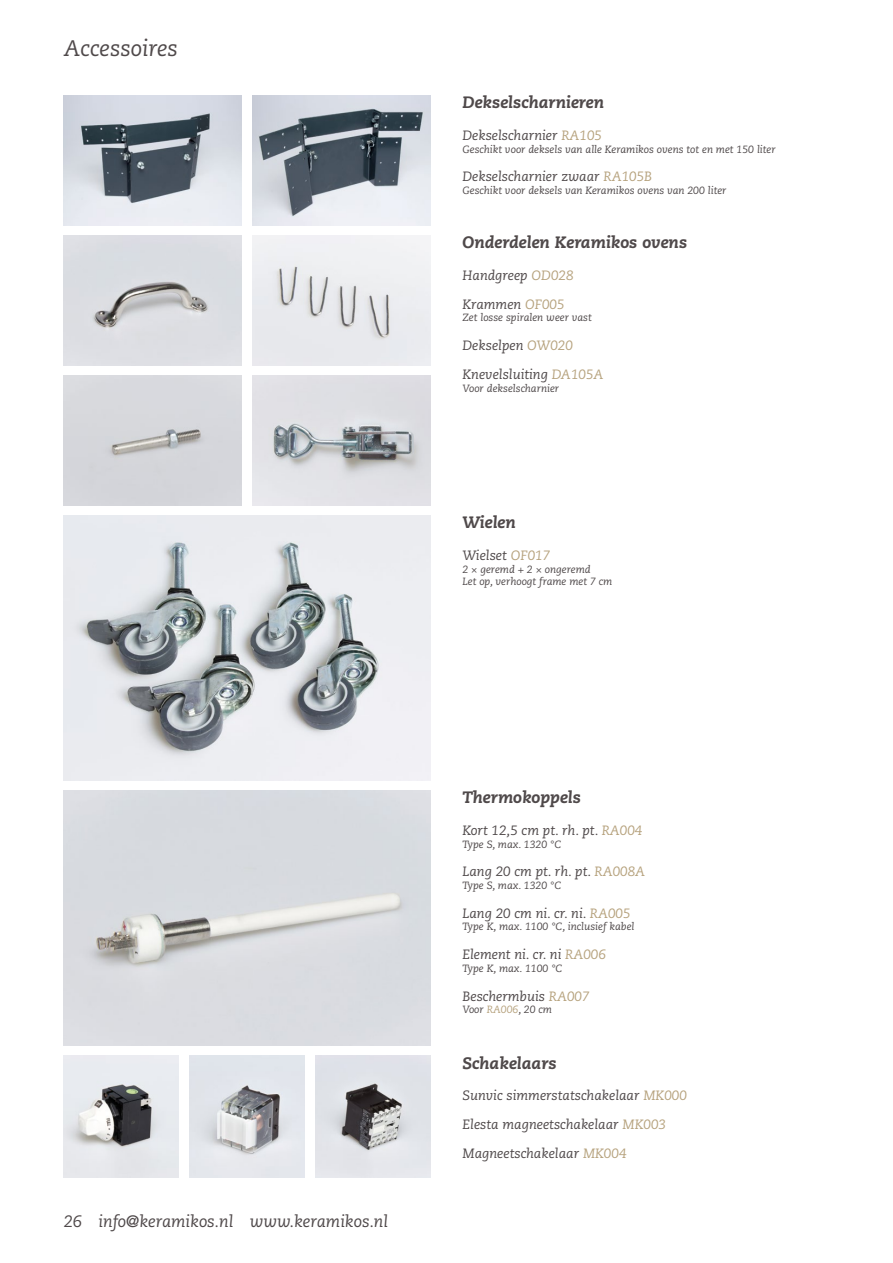
<style>
.page{position:relative;width:893px;height:1263px;background:#fff}
.page>*{position:absolute;margin:0;border:0;box-sizing:border-box;transform-origin:0 0}
.t1{font:italic 22.5px "Caecilia LT Std";color:#4f494a}
.t2{font:italic 800 16.5px "Caecilia LT Std";color:#4f494a}
.t3{font:italic 16.5px "Caecilia LT Std";color:#4f494a}
.t4{font:italic 13.5px/28.8px "Caecilia LT Std";color:#4f494a}
.t5{font:italic 10.5px/12.6px "Caecilia LT Std";color:#4f494a}
.s1{color:#b6a27d}
</style>
<div class="page">
<img style="left:64px;top:791px;width:367px;height:254px">
<img style="left:64px;top:1056px;width:115px;height:122px">
<img style="left:189px;top:1056px;width:116px;height:122px">
<img style="left:315px;top:1056px;width:115px;height:122px">
<img style="left:64px;top:236px;width:178px;height:129px">
<div style="left:64px;top:376px;width:178px;height:129px;background:#d6d7db"></div>
<img style="left:253px;top:376px;width:178px;height:129px">
<img style="left:253px;top:236px;width:178px;height:129px">
<img style="left:64px;top:96px;width:178px;height:129px">
<img style="left:253px;top:96px;width:178px;height:129px">
<img style="left:64px;top:516px;width:367px;height:264px">
<h1 class="t1" style="left:64px;top:36px;width:116px">Accessoires</h1>
<p class="t2" style="left:462px;top:93px;width:143px">Dekselscharnieren</p>
<p class="t4" style="left:462px;top:121px;width:141px">Dekselscharnier <span class="s1">RA105</span></p>
<p class="t5" style="left:462px;top:143px;width:315px">Geschikt voor deksels van alle Keramikos ovens tot en met 150 liter</p>
<p class="t4" style="left:462px;top:163px;width:191px">Dekselscharnier zwaar <span class="s1">RA105B</span></p>
<p class="t5" style="left:462px;top:184px;width:266px">Geschikt voor deksels van Keramikos ovens van 200 liter</p>
<p class="t2" style="left:463px;top:233px;width:226px">Onderdelen Keramikos ovens</p>
<p class="t4" style="left:462px;top:261px;width:113px">Handgreep <span class="s1">OD028<br></span>Krammen <span class="s1">OF005</span></p>
<p class="t5" style="left:462px;top:312px;width:131px">Zet losse spiralen weer vast</p>
<p class="t4" style="left:462px;top:331px;width:142px">Dekselpen <span class="s1">OW020<br></span>Knevelsluiting <span class="s1">DA105A</span></p>
<p class="t5" style="left:462px;top:382px;width:98px">Voor dekselscharnier</p>
<p class="t2" style="left:462px;top:513px;width:55px">Wielen</p>
<p class="t4" style="left:462px;top:541px;width:89px">Wielset <span class="s1">OF017</span></p>
<p class="t5" style="left:462px;top:563px;width:151px">2 × geremd + 2 × ongeremd<br>Let op, verhoogt frame met 7 cm</p>
<p class="t3" style="left:64px;top:1212px;width:326px">26 info@keramikos.nl www.keramikos.nl</p>
<p class="t2" style="left:462px;top:788px;width:120px">Thermokoppels</p>
<p class="t4" style="left:462px;top:816px;width:181px">Kort 12,5 cm pt. rh. pt. <span class="s1">RA004</span></p>
<p class="t5" style="left:462px;top:838px;width:100px">Type S, max. 1320 °C</p>
<p class="t4" style="left:462px;top:858px;width:184px">Lang 20 cm pt. rh. pt. <span class="s1">RA008A</span></p>
<p class="t5" style="left:462px;top:879px;width:100px">Type S, max. 1320 °C</p>
<p class="t4" style="left:462px;top:899px;width:170px">Lang 20 cm ni. cr. ni. <span class="s1">RA005</span></p>
<p class="t5" style="left:462px;top:921px;width:174px">Type K, max. 1100 °C, inclusief kabel</p>
<p class="t4" style="left:462px;top:940px;width:145px">Element ni. cr. ni <span class="s1">RA006</span></p>
<p class="t5" style="left:462px;top:962px;width:101px">Type K, max. 1100 °C</p>
<p class="t4" style="left:462px;top:982px;width:129px">Beschermbuis <span class="s1">RA007</span></p>
<p class="t5" style="left:462px;top:1003px;width:91px">Voor <span class="s1">RA006</span>, 20 cm</p>
<p class="t2" style="left:462px;top:1053px;width:96px">Schakelaars</p>
<p class="t4" style="left:462px;top:1081px;width:226px">Sunvic simmerstatschakelaar <span class="s1">MK000<br></span>Elesta magneetschakelaar <span class="s1">MK003<br></span>Magneetschakelaar <span class="s1">MK004</span></p>
</div>
